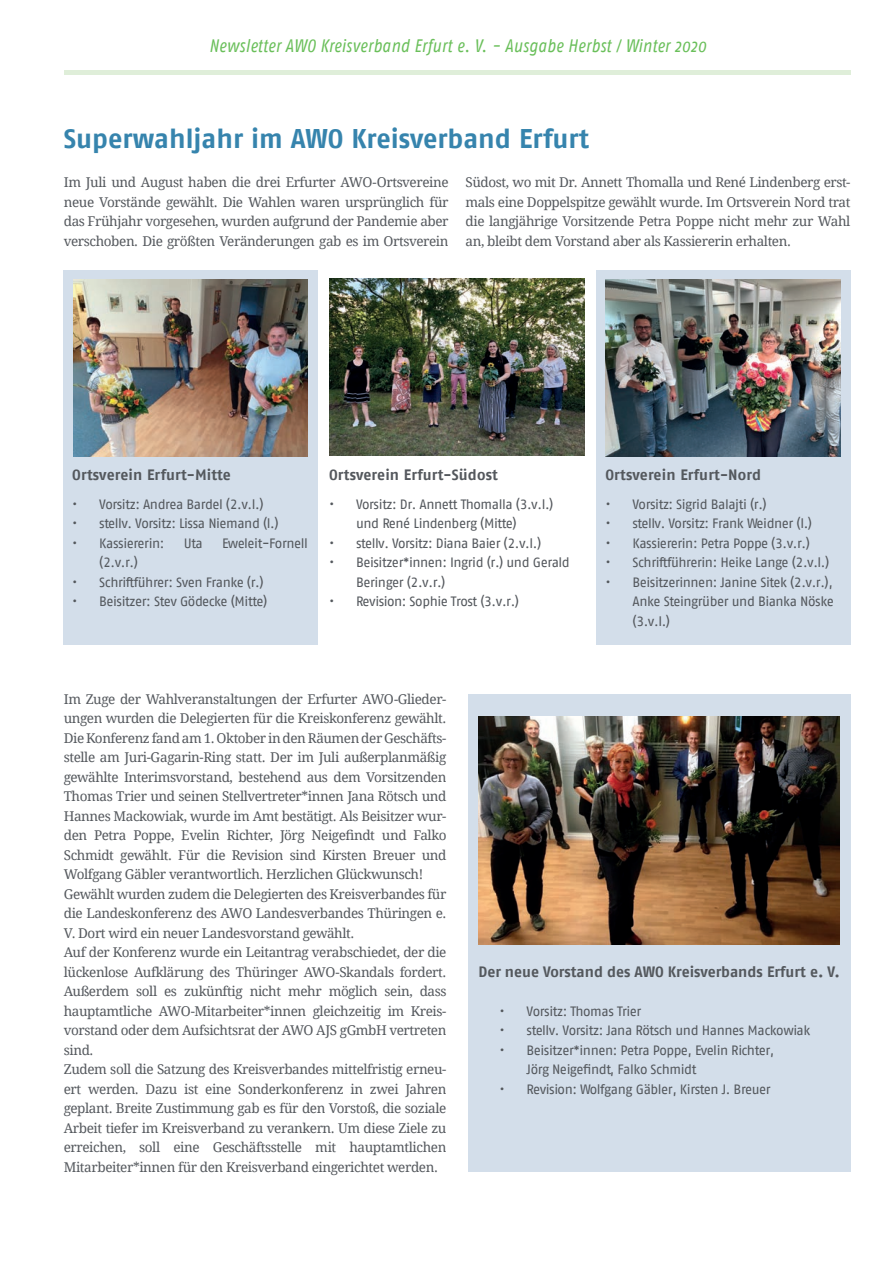
<style>
.page{position:relative;width:893px;height:1263px;background:#fff}
.page>*{position:absolute;margin:0;border:0;box-sizing:border-box;transform-origin:0 0}
.t1{font:700 27px "AWO Fago Office";color:#3684ad}
.t2{font:italic 18px "AWO Fago Cond";letter-spacing:.025em;color:#6abf5a}
.t3{font:700 15px "AWO Fago Office";letter-spacing:.005em;color:#54585d}
.t4{font:13.5px/19.5px "Droid Serif";letter-spacing:-.03em;color:#54585d;text-align:justify}
.t5{font:13.5px/19.5px "AWO Fago Office";letter-spacing:-.03em;color:#54585d}
</style>
<div class="page">
<div style="left:64px;top:70px;width:786px;height:5px;background:#dfeed9"></div>
<div style="left:64px;top:270px;width:254px;height:375px;background:#d3deea"></div>
<div style="left:468px;top:694px;width:382px;height:478px;background:#d3deea"></div>
<div style="left:596px;top:270px;width:254px;height:374px;background:#d3deea"></div>
<img style="left:73px;top:280px;width:235px;height:177px">
<img style="left:329px;top:279px;width:255px;height:177px">
<img style="left:605px;top:280px;width:235px;height:177px">
<img style="left:478px;top:716px;width:362px;height:229px">
<h2 class="t2" style="left:209px;top:35px;width:498px">Newsletter AWO Kreisverband Erfurt e. V. - Ausgabe Herbst / Winter 2020</h2>
<h1 class="t1" style="left:64px;top:123px;width:527px">Superwahljahr im AWO Kreisverband Erfurt</h1>
<p class="t4" style="left:64px;top:173px;width:386px">Im Juli und August haben die drei Erfurter AWO-Ortsvereine neue Vorstände gewählt. Die Wahlen waren ursprünglich für das Frühjahr vorgesehen, wurden aufgrund der Pandemie aber verschoben. Die größten Veränderungen gab es im Ortsverein</p>
<p class="t4" style="left:466px;top:173px;width:386px">Südost, wo mit Dr. Annett Thomalla und René Lindenberg erst&shy;mals eine Doppelspitze gewählt wurde. Im Ortsverein Nord trat die langjährige Vorsitzende Petra Poppe nicht mehr zur Wahl an, bleibt dem Vorstand aber als Kassiererin erhalten.</p>
<p class="t3" style="left:72px;top:465px;width:160px">Ortsverein Erfurt-Mitte</p>
<p class="t5" style="left:72px;top:494px;width:193px">• Vorsitz: Andrea Bardel (2.v.l.)</p>
<p class="t5" style="left:72px;top:514px;width:208px">• stellv. Vorsitz: Lissa Niemand (l.)</p>
<p class="t5" style="left:72px;top:533px;width:94px">• Kassiererin:</p>
<p class="t5" style="left:184px;top:533px;width:20px">Uta</p>
<p class="t5" style="left:222px;top:533px;width:87px">Eweleit-Fornell</p>
<p class="t5" style="left:99px;top:553px;width:40px">(2.v.r.)</p>
<p class="t5" style="left:72px;top:572px;width:193px">• Schriftführer: Sven Franke (r.)</p>
<p class="t5" style="left:72px;top:592px;width:196px">• Beisitzer: Stev Gödecke (Mitte)</p>
<p class="t3" style="left:329px;top:465px;width:170px">Ortsverein Erfurt-Südost</p>
<p class="t5" style="left:356px;top:494px;width:199px;text-indent:-27px">• Vorsitz: Dr. Annett Thomalla (3.v.l.) und René Lindenberg (Mitte)</p>
<p class="t5" style="left:329px;top:533px;width:214px">• stellv. Vorsitz: Diana Baier (2.v.l.)</p>
<p class="t5" style="left:356px;top:553px;width:215px;text-indent:-27px">• Beisitzer*innen: Ingrid (r.) und Gerald<br>Beringer (2.v.r.)</p>
<p class="t5" style="left:329px;top:592px;width:191px">• Revision: Sophie Trost (3.v.r.)</p>
<p class="t3" style="left:605px;top:465px;width:157px">Ortsverein Erfurt-Nord</p>
<p class="t5" style="left:605px;top:494px;width:163px">• Vorsitz: Sigrid Balajti (r.)</p>
<p class="t5" style="left:605px;top:514px;width:208px">• stellv. Vorsitz: Frank Weidner (l.)</p>
<p class="t5" style="left:605px;top:533px;width:206px">• Kassiererin: Petra Poppe (3.v.r.)</p>
<p class="t5" style="left:605px;top:553px;width:225px">• Schriftführerin: Heike Lange (2.v.l.)</p>
<p class="t5" style="left:632px;top:572px;width:203px;text-align:justify;text-indent:-27px">• Beisitzerinnen: Janine Sitek (2.v.r.), Anke Steingrüber und Bianka Nöske (3.v.l.)</p>
<p class="t4" style="left:64px;top:689px;width:384px;text-align:left">Im Zuge der Wahlveranstaltungen der Erfurter AWO-Glieder&shy;ungen wurden die Delegierten für die Kreiskonferenz gewählt.<br>Die Konferenz fand am 1. Oktober in den Räumen der Geschäfts&shy;stelle am Juri-Gagarin-Ring statt. Der im Juli außerplanmäßig gewählte Interimsvorstand, bestehend aus dem Vorsitzenden Thomas Trier und seinen Stellvertreter*innen Jana Rötsch und Hannes Mackowiak, wurde im Amt bestätigt. Als Beisitzer wur&shy;den Petra Poppe, Evelin Richter, Jörg Neigefindt und Falko Schmidt gewählt. Für die Revision sind Kirsten Breuer und Wolfgang Gäbler verantwortlich. Herzlichen Glückwunsch!<br>Gewählt wurden zudem die Delegierten des Kreisverbandes für die Landeskonferenz des AWO Landesverbandes Thüringen e.<br>V. Dort wird ein neuer Landesvorstand gewählt.<br>Auf der Konferenz wurde ein Leitantrag verabschiedet, der die lückenlose Aufklärung des Thüringer AWO-Skandals fordert.<br>Außerdem soll es zukünftig nicht mehr möglich sein, dass hauptamtliche AWO-Mitarbeiter*innen gleichzeitig im Kreis&shy;vorstand oder dem Aufsichtsrat der AWO AJS gGmbH vertreten sind.<br>Zudem soll die Satzung des Kreisverbandes mittelfristig erneu&shy;ert werden. Dazu ist eine Sonderkonferenz in zwei Jahren geplant. Breite Zustimmung gab es für den Vorstoß, die soziale Arbeit tiefer im Kreisverband zu verankern. Um diese Ziele zu erreichen, soll eine Geschäftsstelle mit hauptamtlichen Mitarbeiter*innen für den Kreisverband eingerichtet werden.</p>
<p class="t3" style="left:478px;top:963px;width:363px">Der neue Vorstand des AWO Kreisverbands Erfurt e. V.</p>
<p class="t5" style="left:500px;top:1001px;width:143px">• Vorsitz: Thomas Trier</p>
<p class="t5" style="left:500px;top:1020px;width:312px">• stellv. Vorsitz: Jana Rötsch und Hannes Mackowiak</p>
<p class="t5" style="left:527px;top:1040px;width:249px;text-indent:-27px">• Beisitzer*innen: Petra Poppe, Evelin Richter,<br>Jörg Neigefindt, Falko Schmidt</p>
<p class="t5" style="left:500px;top:1079px;width:273px">• Revision: Wolfgang Gäbler, Kirsten J. Breuer</p>
</div>
